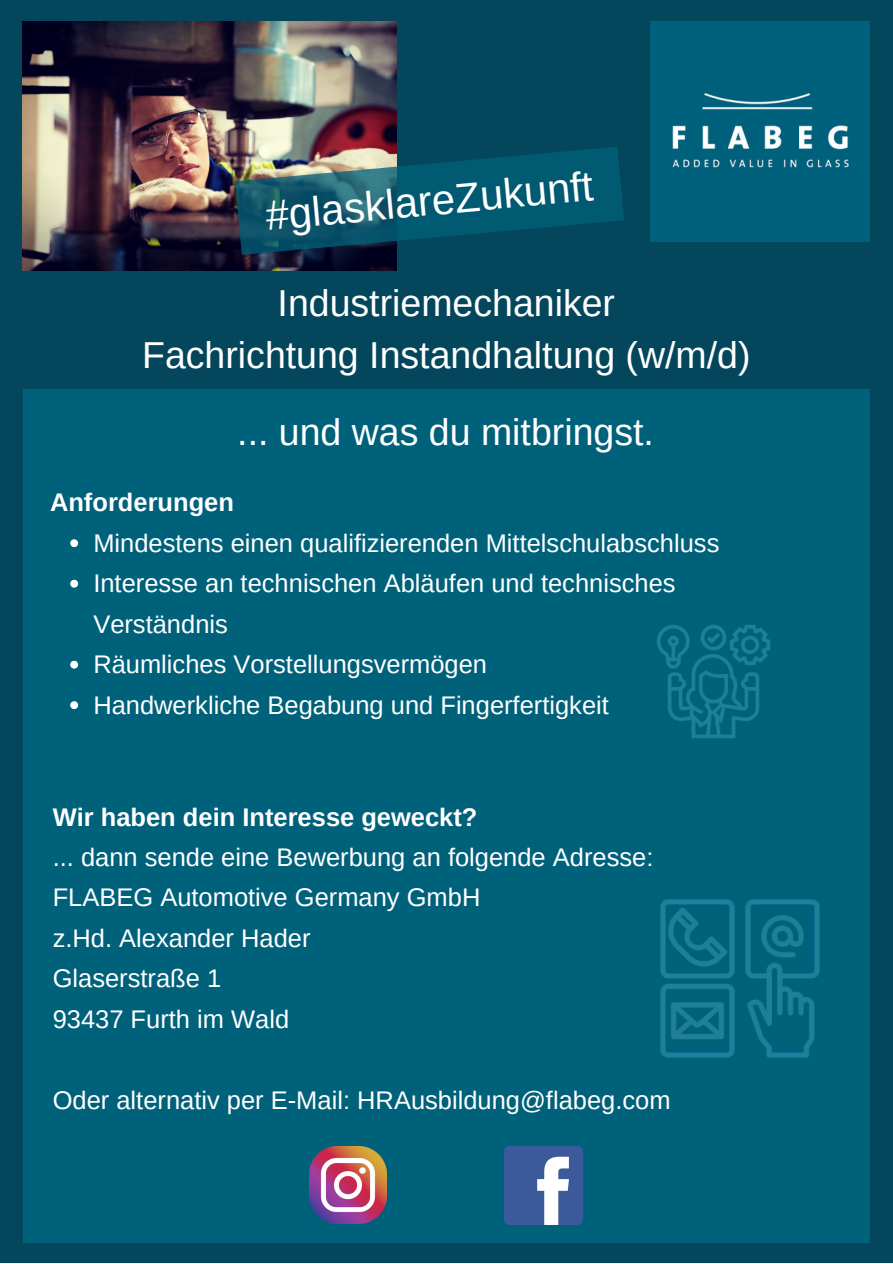
<style>
.page{position:relative;width:893px;height:1264px;background:#fff}
.page>*{position:absolute;margin:0;border:0;box-sizing:border-box;transform-origin:0 0}
.t1{font:41.7px "Arimo";color:#fff}
.t2{font:37.5px/51.8px "Arimo";color:#fff;text-align:center}
.t3{font:25.5px/40.5px "Arimo";color:#fff}
.t4{font:700 25.5px "Arimo";color:#fff}
</style>
<div class="page">
<div style="left:0;top:0;width:892px;height:1262px;background:#04475c"></div>
<div style="left:650px;top:22px;width:219px;height:219px;background:#00617c"></div>
<div style="left:23px;top:389px;width:846px;height:853px;background:#00617a"></div>
<svg style="left:70px;top:539px;width:8px;height:8px"></svg>
<svg style="left:70px;top:579px;width:8px;height:8px"></svg>
<svg style="left:70px;top:660px;width:8px;height:8px"></svg>
<svg style="left:70px;top:701px;width:8px;height:8px"></svg>
<img style="left:657px;top:625px;width:113px;height:113px">
<img style="left:309px;top:1146px;width:78px;height:77px">
<img style="left:504px;top:1146px;width:79px;height:78px">
<img style="left:660px;top:899px;width:160px;height:159px">
<img style="left:23px;top:22px;width:373px;height:248px">
<svg style="left:235px;top:147px;width:389px;height:108px"></svg>
<h1 class="t1" style="left:264px;top:192px;width:330px;rotate:-5deg">#glasklareZukunft</h1>
<h2 class="t2" style="left:142px;top:277px;width:610px">Industriemechaniker<br>Fachrichtung Instandhaltung (w/m/d)</h2>
<h2 class="t2" style="left:237px;top:406px;width:418px">... und was du mitbringst.</h2>
<p class="t4" style="left:50px;top:488px;width:185px">Anforderungen</p>
<p class="t3" style="left:93px;top:522px;width:627px">Mindestens einen qualifizierenden Mittelschulabschluss Interesse an technischen Abläufen und technisches Verständnis<br>Räumliches Vorstellungsvermögen<br>Handwerkliche Begabung und Fingerfertigkeit</p>
<p class="t4" style="left:53px;top:802px;width:426px">Wir haben dein Interesse geweckt?</p>
<p class="t3" style="left:53px;top:836px;width:602px">... dann sende eine Bewerbung an folgende Adresse:<br>FLABEG Automotive Germany GmbH<br>z.Hd. Alexander Hader<br>Glaserstraße 1<br>93437 Furth im Wald</p>
<p class="t3" style="left:53px;top:1079px;width:619px">Oder alternativ per E-Mail: HRAusbildung@flabeg.com</p>
</div>
